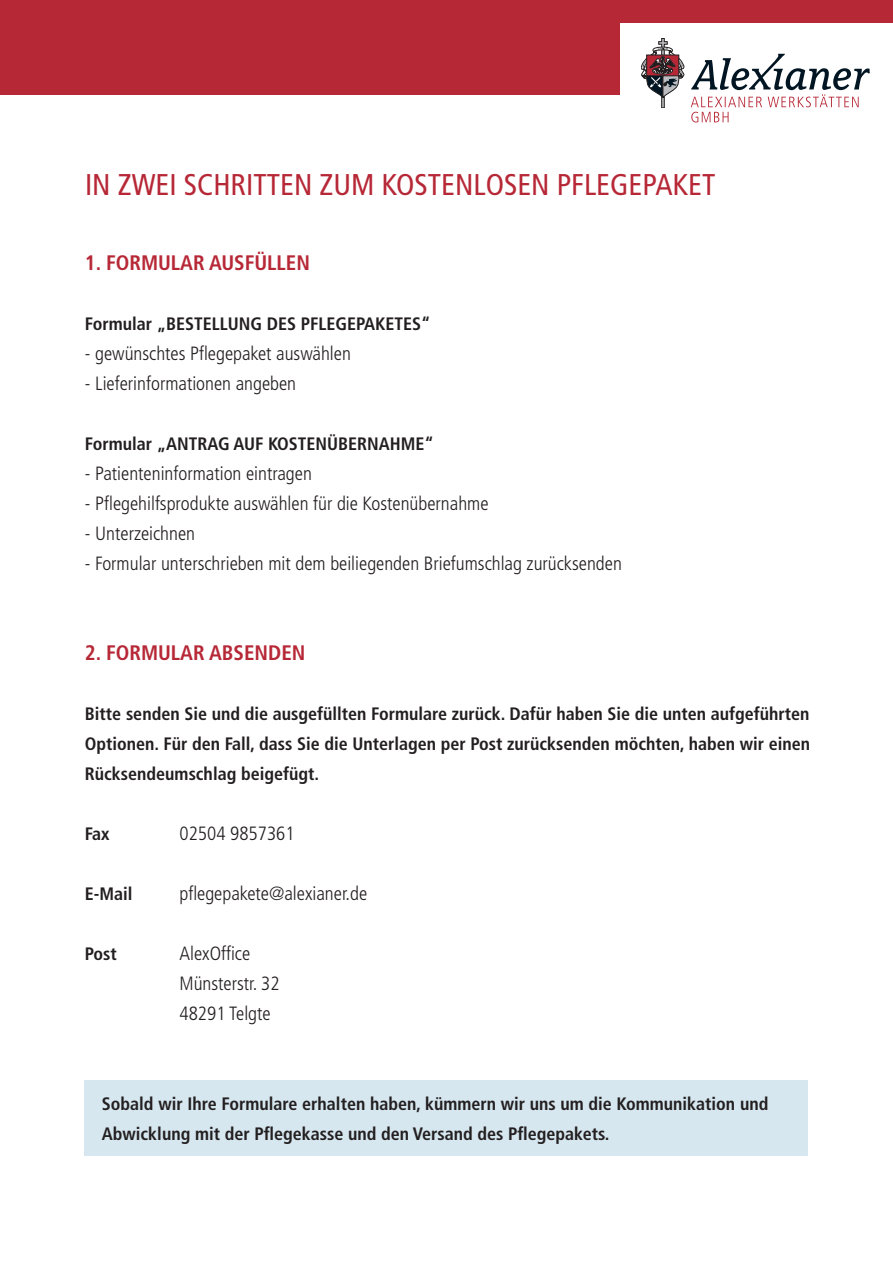
<style>
.page{position:relative;width:893px;height:1263px;background:#fff}
.page>*{position:absolute;margin:0;border:0;box-sizing:border-box;transform-origin:0 0}
.t1{font:condensed 30px "Frutiger LT Std";color:#b72837}
.t2{font:700 condensed 21px "Frutiger LT Std";color:#b72837}
.t3{font:300 condensed 19.2px/30px "Frutiger LT Std";color:#231f20}
.t4{font:700 condensed 18px/30px "Frutiger LT Std";color:#231f20;text-align:justify}
</style>
<div class="page">
<div style="left:85px;top:1081px;width:723px;height:75px;background:#d6e7ef"></div>
<div style="left:0;top:0;width:893px;height:94px;background:#b72837"></div>
<div style="left:621px;top:24px;width:272px;height:113px;background:#fff"></div>
<svg style="left:641px;top:38px;width:43px;height:70px"></svg>
<svg style="left:691px;top:54px;width:179px;height:68px"></svg>
<h1 class="t1" style="left:85px;top:167px;width:632px">IN ZWEI SCHRITTEN ZUM KOSTENLOSEN PFLEGEPAKET</h1>
<p class="t2" style="left:85px;top:250px;width:227px">1. FORMULAR AUSFÜLLEN</p>
<p class="t4" style="left:85px;top:309px;width:347px">Formular „BESTELLUNG DES PFLEGEPAKETES“</p>
<p class="t3" style="left:85px;top:339px;width:267px">- gewünschtes Pflegepaket auswählen</p>
<p class="t3" style="left:85px;top:369px;width:213px">- Lieferinformationen angeben</p>
<p class="t4" style="left:85px;top:429px;width:350px">Formular „ANTRAG AUF KOSTENÜBERNAHME“</p>
<p class="t3" style="left:85px;top:459px;width:228px">- Patienteninformation eintragen</p>
<p class="t3" style="left:85px;top:489px;width:405px">- Pflegehilfsprodukte auswählen für die Kostenübernahme</p>
<p class="t3" style="left:85px;top:519px;width:112px">- Unterzeichnen</p>
<p class="t3" style="left:85px;top:549px;width:538px">- Formular unterschrieben mit dem beiliegenden Briefumschlag zurücksenden</p>
<p class="t2" style="left:85px;top:640px;width:222px">2. FORMULAR ABSENDEN</p>
<p class="t4" style="left:85px;top:699px;width:727px">Bitte senden Sie und die ausgefüllten Formulare zurück. Dafür haben Sie die unten aufgeführten Optionen. Für den Fall, dass Sie die Unterlagen per Post zurücksenden möchten, haben wir einen Rücksendeumschlag beigefügt.</p>
<p class="t4" style="left:85px;top:819px;width:26px">Fax</p>
<p class="t3" style="left:179px;top:819px;width:117px">02504 9857361</p>
<p class="t4" style="left:85px;top:879px;width:49px">E-Mail</p>
<p class="t3" style="left:179px;top:879px;width:189px">pflegepakete@alexianer.de</p>
<p class="t4" style="left:85px;top:939px;width:34px">Post</p>
<p class="t3" style="left:179px;top:939px;width:102px">AlexOffice<br>Münsterstr. 32<br>48291 Telgte</p>
<p class="t4" style="left:102px;top:1089px;width:668px">Sobald wir Ihre Formulare erhalten haben, kümmern wir uns um die Kommunikation und<br>Abwicklung mit der Pflegekasse und den Versand des Pflegepakets.</p>
</div>
